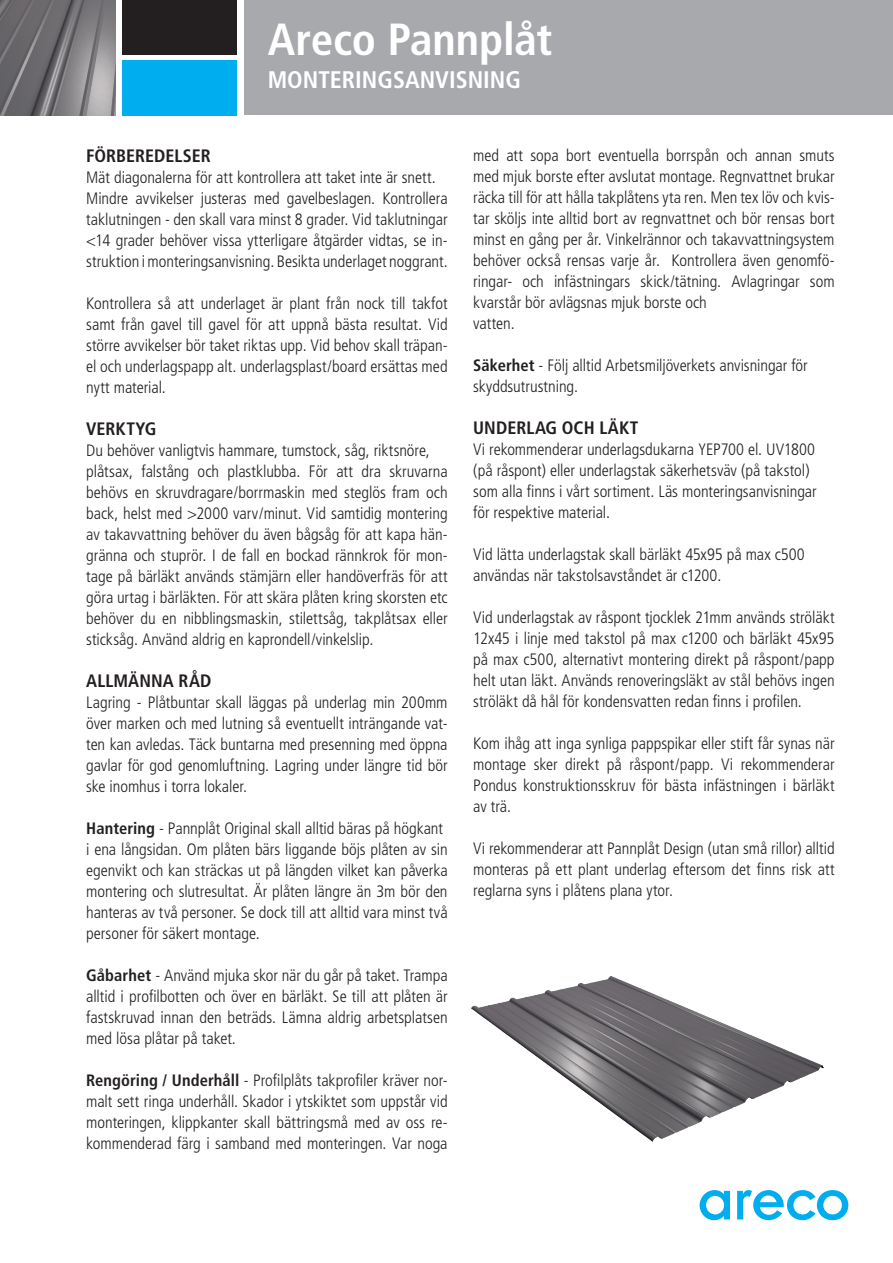
<style>
.page{position:relative;width:893px;height:1263px;background:#fff}
.page>*{position:absolute;margin:0;border:0;box-sizing:border-box;transform-origin:0 0}
.t1{font:700 condensed 45px "Frutiger";letter-spacing:-.005em;color:#fff}
.t2{font:700 condensed 24px "Frutiger";color:#fff}
.t3{font:700 condensed 18px "Frutiger";color:#231f20}
.t4{font:300 condensed 16.5px/21px "Frutiger";letter-spacing:-.005em;color:#231f20}
.s1{font-weight:700}
</style>
<div class="page">
<svg style="left:700px;top:1190px;width:30px;height:30px"></svg>
<svg style="left:737px;top:1190px;width:111px;height:30px"></svg>
<img style="left:0;top:0;width:115px;height:115px">
<div style="left:122px;top:0;width:115px;height:55px;background:#231f20"></div>
<div style="left:244px;top:0;width:649px;height:115px;background:#a8a9ad"></div>
<div style="left:122px;top:61px;width:115px;height:55px;background:#00aeef"></div>
<img style="left:471px;top:976px;width:353px;height:166px">
<h1 class="t1" style="left:268px;top:12px;width:286px">Areco Pannplåt</h1>
<h2 class="t2" style="left:268px;top:65px;width:255px">MONTERINGSANVISNING</h2>
<p class="t3" style="left:86px;top:145px;width:126px">FÖRBEREDELSER</p>
<p class="t4" style="left:86px;top:167px;width:363px">Mät diagonalerna för att kontrollera att taket inte är snett.<br>Mindre avvikelser justeras med gavelbeslagen. Kontrollera taklutningen - den skall vara minst 8 grader. Vid taklutningar &lt;14 grader behöver vissa ytterligare åtgärder vidtas, se in&shy;struktion i monteringsanvisning. Besikta underlaget noggrant.</p>
<p class="t4" style="left:86px;top:293px;width:363px;text-align:justify">Kontrollera så att underlaget är plant från nock till takfot samt från gavel till gavel för att uppnå bästa resultat. Vid större avvikelser bör taket riktas upp. Vid behov skall träpan&shy;el och underlagspapp alt. underlagsplast/board ersättas med nytt material.</p>
<p class="t3" style="left:86px;top:418px;width:72px">VERKTYG</p>
<p class="t4" style="left:86px;top:440px;width:363px">Du behöver vanligtvis hammare, tumstock, såg, riktsnöre, plåtsax, falstång och plastklubba. För att dra skruvarna behövs en skruvdragare/borrmaskin med steglös fram och back, helst med &gt;2000 varv/minut. Vid samtidig montering av takavvattning behöver du även bågsåg för att kapa hän&shy;gränna och stuprör. I de fall en bockad rännkrok för mon&shy;tage på bärläkt används stämjärn eller handöverfräs för att göra urtag i bärläkten. För att skära plåten kring skorsten etc behöver du en nibblingsmaskin, stilettsåg, takplåtsax eller sticksåg. Använd aldrig en kaprondell/vinkelslip.</p>
<p class="t3" style="left:86px;top:670px;width:127px">ALLMÄNNA RÅD</p>
<p class="t4" style="left:86px;top:692px;width:363px;text-align:justify">Lagring - Plåtbuntar skall läggas på underlag min 200mm över marken och med lutning så eventuellt inträngande vat&shy;ten kan avledas. Täck buntarna med presenning med öppna gavlar för god genomluftning. Lagring under längre tid bör ske inomhus i torra lokaler.</p>
<p class="t4" style="left:86px;top:818px;width:363px"><span class="s1">Hantering</span> - Pannplåt Original skall alltid bäras på högkant i ena långsidan. Om plåten bärs liggande böjs plåten av sin egenvikt och kan sträckas ut på längden vilket kan påverka montering och slutresultat. Är plåten längre än 3m bör den hanteras av två personer. Se dock till att alltid vara minst två personer för säkert montage.</p>
<p class="t4" style="left:86px;top:965px;width:363px;text-align:justify"><span class="s1">Gåbarhet</span> - Använd mjuka skor när du går på taket. Trampa alltid i profilbotten och över en bärläkt. Se till att plåten är fastskruvad innan den beträds. Lämna aldrig arbetsplatsen med lösa plåtar på taket.</p>
<p class="t4" style="left:86px;top:1070px;width:363px;text-align:justify"><span class="s1">Rengöring / Underhåll</span> - Profilplåts takprofiler kräver nor&shy;malt sett ringa underhåll. Skador i ytskiktet som uppstår vid monteringen, klippkanter skall bättringsmå med av oss re&shy;kommenderad färg i samband med monteringen. Var noga</p>
<p class="t4" style="left:473px;top:145px;width:363px">med att sopa bort eventuella borrspån och annan smuts med mjuk borste efter avslutat montage. Regnvattnet brukar räcka till för att hålla takplåtens yta ren. Men tex löv och kvis&shy;tar sköljs inte alltid bort av regnvattnet och bör rensas bort minst en gång per år. Vinkelrännor och takavvattningsystem behöver också rensas varje år. Kontrollera även genomfö&shy;ringar- och infästningars skick/tätning. Avlagringar som kvarstår bör avlägsnas mjuk borste och<br>vatten.</p>
<p class="t4" style="left:473px;top:355px;width:336px"><span class="s1">Säkerhet</span> - Följ alltid Arbetsmiljöverkets anvisningar för skyddsutrustning.</p>
<p class="t3" style="left:473px;top:417px;width:167px">UNDERLAG OCH LÄKT</p>
<p class="t4" style="left:473px;top:439px;width:345px">Vi rekommenderar underlagsdukarna YEP700 el. UV1800 (på råspont) eller underlagstak säkerhetsväv (på takstol) som alla finns i vårt sortiment. Läs monteringsanvisningar för respektive material.</p>
<p class="t4" style="left:473px;top:544px;width:333px">Vid lätta underlagstak skall bärläkt 45x95 på max c500 användas när takstolsavståndet är c1200.</p>
<p class="t4" style="left:473px;top:607px;width:363px;text-align:justify">Vid underlagstak av råspont tjocklek 21mm används ströläkt 12x45 i linje med takstol på max c1200 och bärläkt 45x95 på max c500, alternativt montering direkt på råspont/papp helt utan läkt. Används renoveringsläkt av stål behövs ingen ströläkt då hål för kondensvatten redan finns i profilen.</p>
<p class="t4" style="left:473px;top:733px;width:363px;text-align:justify">Kom ihåg att inga synliga pappspikar eller stift får synas när montage sker direkt på råspont/papp. Vi rekommenderar Pondus konstruktionsskruv för bästa infästningen i bärläkt av trä.</p>
<p class="t4" style="left:473px;top:838px;width:363px;text-align:justify">Vi rekommenderar att Pannplåt Design (utan små rillor) alltid monteras på ett plant underlag eftersom det finns risk att reglarna syns i plåtens plana ytor.</p>
</div>
